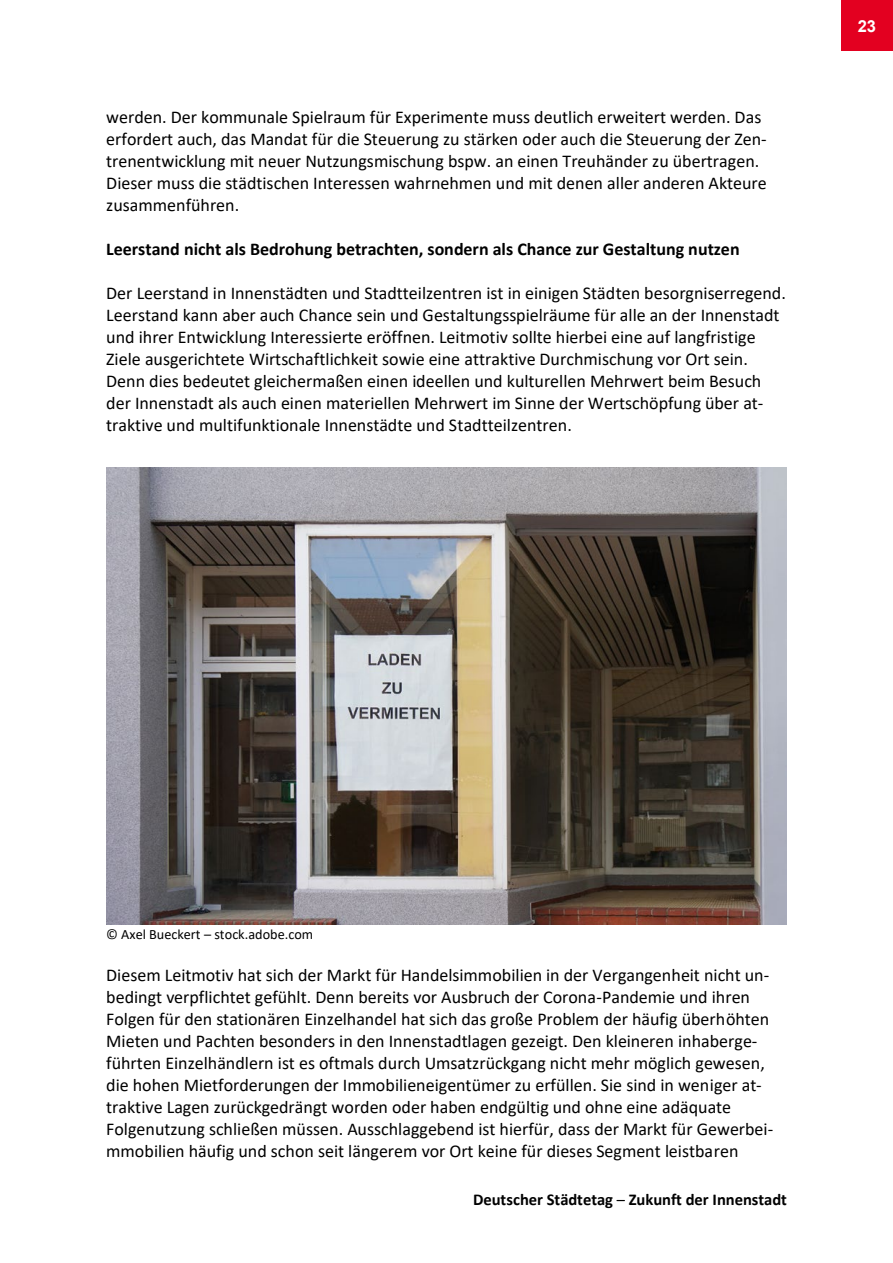
<style>
.page{position:relative;width:893px;height:1263px;background:#fff}
.page>*{position:absolute;margin:0;border:0;box-sizing:border-box;transform-origin:0 0}
.t1{font:18px/21.9px "Calibri";color:#000}
.t2{font:700 18px "Calibri";color:#000}
.t3{font:700 16.5px "Calibri";letter-spacing:-.005em;color:#000}
.t4{font:700 16.5px "Arial";color:#fff}
.t5{font:14.25px "Calibri";color:#000}
.s1{font-weight:400}
</style>
<div class="page">
<div style="left:841px;top:0;width:52px;height:51px;background:#e30020"></div>
<img style="left:106px;top:468px;width:681px;height:456px">
<p class="t1" style="left:106px;top:106px;width:662px">werden. Der kommunale Spielraum für Experimente muss deutlich erweitert werden. Das erfordert auch, das Mandat für die Steuerung zu stärken oder auch die Steuerung der Zen&shy;trenentwicklung mit neuer Nutzungsmischung bspw. an einen Treuhänder zu übertragen.<br>Dieser muss die städtischen Interessen wahrnehmen und mit denen aller anderen Akteure zusammenführen.</p>
<p class="t2" style="left:106px;top:237px;width:635px">Leerstand nicht als Bedrohung betrachten, sondern als Chance zur Gestaltung nutzen</p>
<p class="t1" style="left:106px;top:282px;width:681px">Der Leerstand in Innenstädten und Stadtteilzentren ist in einigen Städten besorgniserregend.<br>Leerstand kann aber auch Chance sein und Gestaltungsspielräume für alle an der Innenstadt und ihrer Entwicklung Interessierte eröffnen. Leitmotiv sollte hierbei eine auf langfristige Ziele ausgerichtete Wirtschaftlichkeit sowie eine attraktive Durchmischung vor Ort sein.<br>Denn dies bedeutet gleichermaßen einen ideellen und kulturellen Mehrwert beim Besuch der Innenstadt als auch einen materiellen Mehrwert im Sinne der Wertschöpfung über at&shy;traktive und multifunktionale Innenstädte und Stadtteilzentren.</p>
<p class="t4" style="left:858px;top:14px;width:20px">23</p>
<p class="t5" style="left:106px;top:924px;width:209px">© Axel Bueckert – stock.adobe.com</p>
<p class="t1" style="left:106px;top:964px;width:669px">Diesem Leitmotiv hat sich der Markt für Handelsimmobilien in der Vergangenheit nicht un&shy;bedingt verpflichtet gefühlt. Denn bereits vor Ausbruch der Corona-Pandemie und ihren Folgen für den stationären Einzelhandel hat sich das große Problem der häufig überhöhten Mieten und Pachten besonders in den Innenstadtlagen gezeigt. Den kleineren inhaberge&shy;führten Einzelhändlern ist es oftmals durch Umsatzrückgang nicht mehr möglich gewesen, die hohen Mietforderungen der Immobilieneigentümer zu erfüllen. Sie sind in weniger at&shy;traktive Lagen zurückgedrängt worden oder haben endgültig und ohne eine adäquate Folgenutzung schließen müssen. Ausschlaggebend ist hierfür, dass der Markt für Gewerbei&shy;mmobilien häufig und schon seit längerem vor Ort keine für dieses Segment leistbaren</p>
<p class="t3" style="left:473px;top:1187px;width:315px">Deutscher Städtetag <span class="s1">–</span> Zukunft der Innenstadt</p>
</div>
